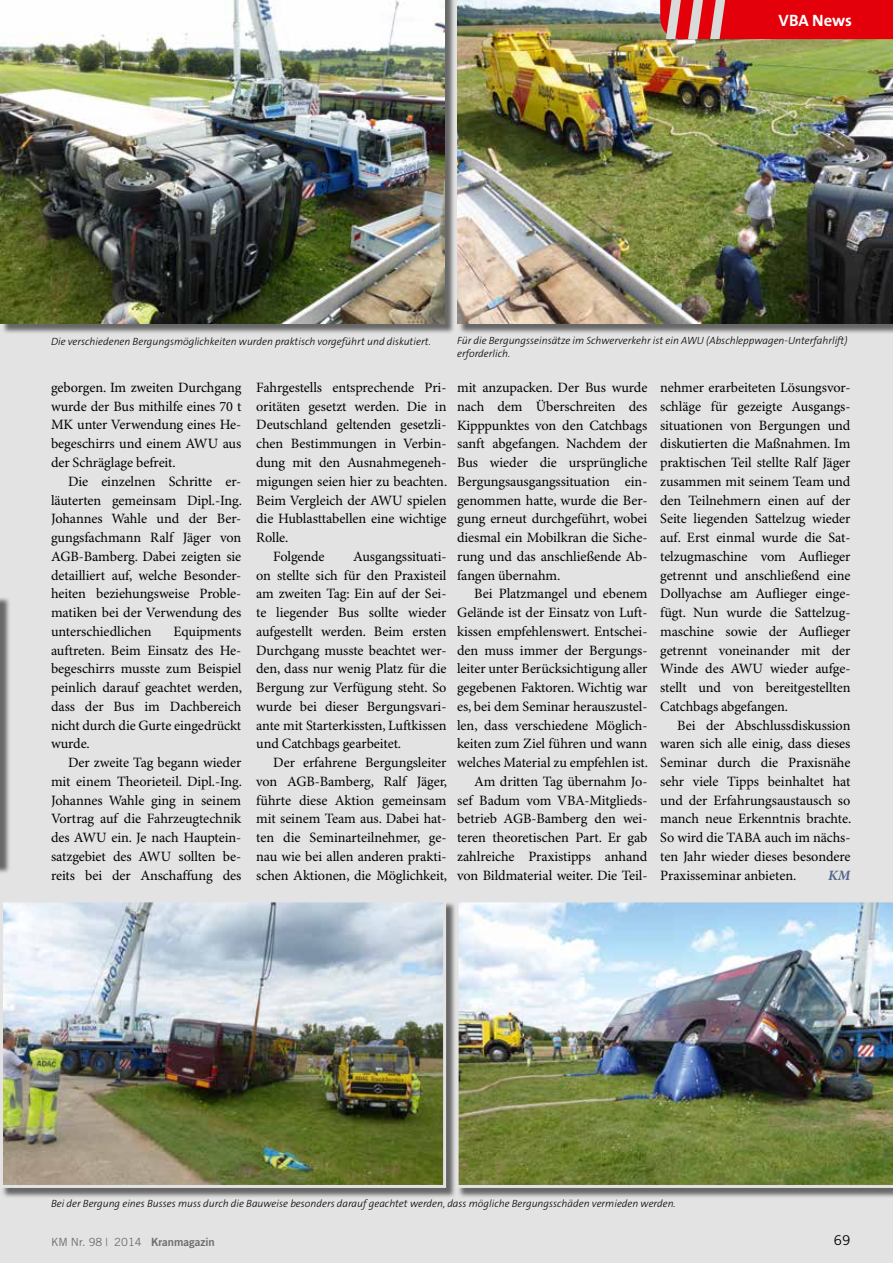
<style>
.page{position:relative;width:893px;height:1263px;background:#e3e3e3}
.page>*{position:absolute;margin:0;border:0;box-sizing:border-box;transform-origin:0 0}
.t1{font:700 16.5px "The Sans B7";letter-spacing:-.005em;color:#fff}
.t2{font:14.25px/18.8px "Minion Pro";letter-spacing:-.005em;color:#000;text-align:justify}
.t3{font:italic 700 14.25px "Minion Pro";color:#51658d}
.t4{font:13.5px "Trade Gothic";color:#000}
.t5{font:11.25px "Trade Gothic";color:#6e6e6e}
.t6{font:italic 300 10.5px/12.3px "The Sans B3";color:#000}
.s1{font-family:"Trade Gothic Bold Two"}
</style>
<div class="page">
<div style="left:458px;top:0;width:435px;height:334px;background:#000;opacity:.55"></div>
<img style="left:457px;top:0;width:436px;height:323px">
<svg style="left:660px;top:0;width:233px;height:39px"></svg>
<div style="left:0;top:597px;width:11px;height:277px;background:#000;opacity:.55"></div>
<svg style="left:0;top:597px;width:1px;height:267px"></svg>
<div style="left:1px;top:901px;width:456px;height:297px;background:#000;opacity:.55"></div>
<img style="left:4px;top:903px;width:438px;height:281px">
<div style="left:0;top:899px;width:446px;height:289px;border:3px solid #e3e3e3"></div>
<div style="left:457px;top:901px;width:436px;height:297px;background:#000;opacity:.55"></div>
<img style="left:456px;top:901px;width:437px;height:287px">
<div style="left:1px;top:0;width:454px;height:334px;background:#000;opacity:.55"></div>
<img style="left:0;top:0;width:444px;height:323px">
<p class="t1" style="left:779px;top:11px;width:75px">VBA News</p>
<p class="t6" style="left:51px;top:336px;width:382px">Die verschiedenen Bergungsmöglichkeiten wurden praktisch vorgeführt und diskutiert.</p>
<p class="t2" style="left:51px;top:379px;width:192px">geborgen. Im zweiten Durchgang wurde der Bus mithilfe eines 70 t MK unter Verwendung eines He&shy;begeschirrs und einem AWU aus der Schräglage befreit.</p>
<p class="t2" style="left:51px;top:472px;width:193px;text-indent:17px">Die einzelnen Schritte er&shy;läuterten gemeinsam Dipl.-Ing.<br>Johannes Wahle und der Ber&shy;gungsfachmann Ralf Jäger von AGB-Bamberg. Dabei zeigten sie detailliert auf, welche Besonder&shy;heiten beziehungsweise Proble&shy;matiken bei der Verwendung des unterschiedlichen</p>
<p class="t2" style="left:51px;top:622px;width:193px;text-indent:122px">Equipments auftreten. Beim Einsatz des He&shy;begeschirrs musste zum Beispiel peinlich darauf geachtet werden, dass der Bus im Dachbereich nicht durch die Gurte eingedrückt wurde.</p>
<p class="t2" style="left:51px;top:754px;width:193px;text-indent:17px">Der zweite Tag begann wieder mit einem Theorieteil. Dipl.-Ing.<br>Johannes Wahle ging in seinem Vortrag auf die Fahrzeugtechnik des AWU ein. Je nach Hauptein&shy;satzgebiet des AWU sollten be&shy;reits bei der Anschaffung des</p>
<p class="t2" style="left:256px;top:379px;width:192px">Fahrgestells entsprechende Pri-</p>
<p class="t2" style="left:256px;top:397px;width:192px">oritäten gesetzt werden. Die in</p>
<p class="t2" style="left:256px;top:416px;width:192px">Deutschland geltenden gesetzli-</p>
<p class="t2" style="left:256px;top:435px;width:192px">chen Bestimmungen in Verbin-</p>
<p class="t2" style="left:256px;top:454px;width:192px">dung mit den Ausnahmegeneh-</p>
<p class="t2" style="left:256px;top:472px;width:193px">migungen seien hier zu beachten.</p>
<p class="t2" style="left:256px;top:491px;width:192px">Beim Vergleich der AWU spielen</p>
<p class="t2" style="left:256px;top:510px;width:192px">die Hublasttabellen eine wichtige</p>
<p class="t2" style="left:256px;top:529px;width:34px">Rolle.</p>
<p class="t2" style="left:273px;top:547px;width:53px">Folgende</p>
<p class="t2" style="left:256px;top:547px;width:192px;text-indent:97px">Ausgangssituati&shy;on stellte sich für den Praxisteil am zweiten Tag: Ein auf der Sei&shy;te liegender Bus sollte wieder aufgestellt werden. Beim ersten Durchgang musste beachtet wer&shy;den, dass nur wenig Platz für die Bergung zur Verfügung steht. So wurde bei dieser Bergungsvari&shy;ante mit Starterkissten, Luftkissen und Catchbags gearbeitet.</p>
<p class="t2" style="left:256px;top:754px;width:193px;text-indent:17px">Der erfahrene Bergungsleiter von AGB-Bamberg, Ralf Jäger, führte diese Aktion gemeinsam mit seinem Team aus. Dabei hat&shy;ten die Seminarteilnehmer, ge&shy;nau wie bei allen anderen prakti&shy;schen Aktionen, die Möglichkeit,</p>
<p class="t6" style="left:457px;top:335px;width:392px">Für die Bergungsseinsätze im Schwerverkehr ist ein AWU (Abschleppwagen-Unterfahrlift) erforderlich.</p>
<p class="t2" style="left:457px;top:379px;width:192px">mit anzupacken. Der Bus wurde nach dem Überschreiten des Kipppunktes von den Catchbags sanft abgefangen. Nachdem der Bus wieder die ursprüngliche Bergungsausgangssituation ein&shy;genommen hatte, wurde die Ber&shy;gung erneut durchgeführt, wobei diesmal ein Mobilkran die Siche&shy;rung und das anschließende Ab&shy;fangen übernahm.</p>
<p class="t2" style="left:457px;top:585px;width:193px;text-align:right">Bei Platzmangel und ebenem<br>Gelände ist der Einsatz von Luft&shy;kissen empfehlenswert. Entschei&shy;den muss immer der Bergungs&shy;leiter unter Berücksichtigung aller gegebenen Faktoren. Wichtig war es, bei dem Seminar herauszustel&shy;len, dass verschiedene Möglich&shy;keiten zum Ziel führen und wann welches Material zu empfehlen ist.<br>Am dritten Tag übernahm Jo&shy;sef Badum vom VBA-Mitglieds&shy;betrieb AGB-Bamberg den wei&shy;teren theoretischen Part. Er gab zahlreiche Praxistipps anhand von Bildmaterial weiter. Die Teil-</p>
<p class="t2" style="left:660px;top:379px;width:192px">nehmer erarbeiteten Lösungsvor&shy;schläge für gezeigte Ausgangs&shy;situationen von Bergungen und diskutierten die Maßnahmen. Im praktischen Teil stellte Ralf Jäger zusammen mit seinem Team und den Teilnehmern einen auf der Seite liegenden Sattelzug wieder auf. Erst einmal wurde die Sat&shy;telzugmaschine vom Auflieger getrennt und anschließend eine Dollyachse am Auflieger einge&shy;fügt. Nun wurde die Sattelzug&shy;maschine sowie der Auflieger getrennt voneinander mit der Winde des AWU wieder aufge&shy;stellt und von bereitgestellten Catchbags abgefangen.</p>
<p class="t2" style="left:660px;top:716px;width:193px;text-indent:17px">Bei der Abschlussdiskussion waren sich alle einig, dass dieses Seminar durch die Praxisnähe sehr viele Tipps beinhaltet hat und der Erfahrungsaustausch so manch neue Erkenntnis brachte.<br>So wird die TABA auch im nächs&shy;ten Jahr wieder dieses besondere Praxisseminar anbieten.</p>
<p class="t3" style="left:828px;top:867px;width:24px">KM</p>
<p class="t6" style="left:51px;top:1197px;width:626px">Bei der Bergung eines Busses muss durch die Bauweise besonders darauf geachtet werden, dass mögliche Bergungsschäden vermieden werden.</p>
<p class="t5" style="left:51px;top:1235px;width:165px">KM Nr. 98 | 2014 <span class="s1">Kranmagazin</span></p>
<p class="t4" style="left:834px;top:1232px;width:18px">69</p>
</div>
